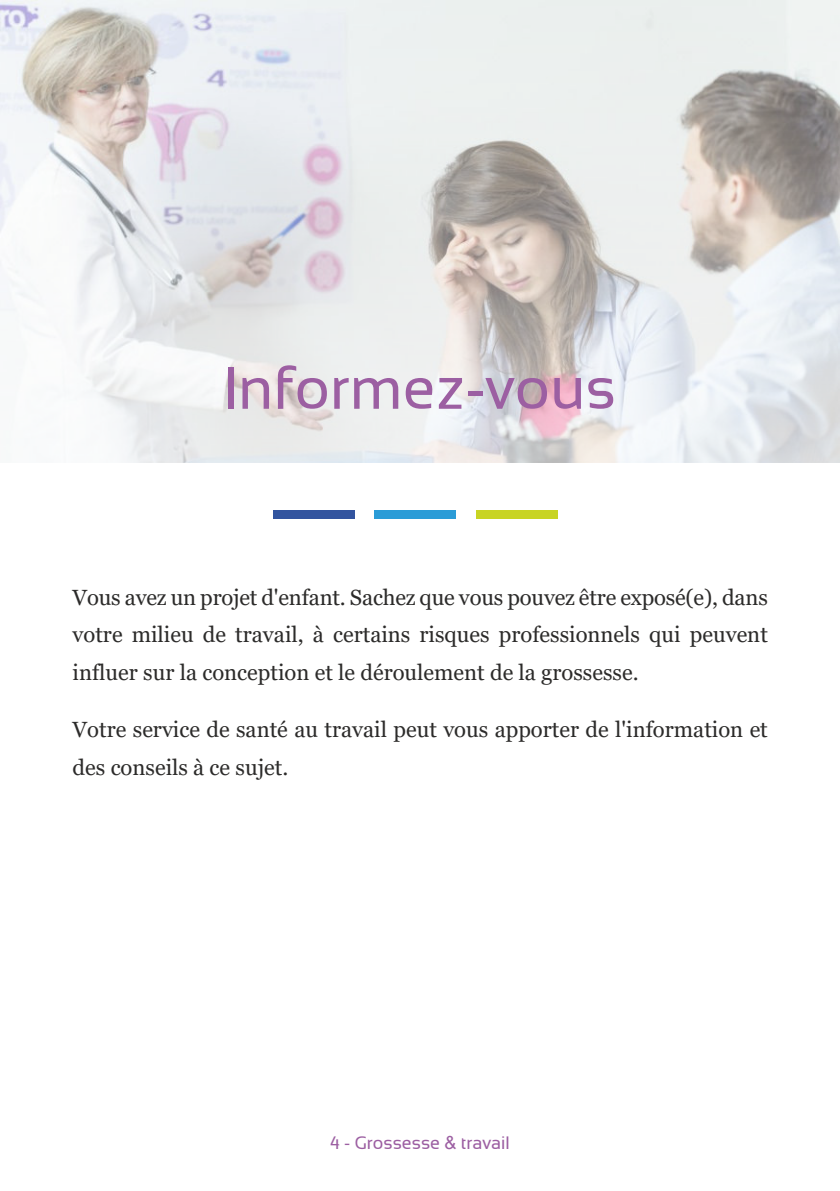
<style>
.page{position:relative;width:840px;height:1191px;background:#fff}
.page>*{position:absolute;margin:0;border:0;box-sizing:border-box;transform-origin:0 0}
.t1{font:60px "Sansation";color:#9c5fa2}
.t2{font:22px/37.4px "Georgia";color:#2c2b2a;text-align:justify}
.t3{font:18px "Sansation";color:#9c5fa2}
.s1{font-family:"Arial"}
</style>
<div class="page">
<img style="left:0;top:0;width:839px;height:462px">
<svg style="left:273px;top:510px;width:82px;height:1px"></svg>
<div style="left:273px;top:511px;width:82px;height:8px;background:#32549f"></div>
<div style="left:374px;top:510px;width:82px;height:9px;background:#2b9cd7"></div>
<div style="left:476px;top:510px;width:82px;height:9px;background:#c8d423"></div>
<h1 class="t1" style="left:224px;top:355px;width:393px">Informez-vous</h1>
<p class="t2" style="left:73px;top:580px;width:696px">Vous avez un projet d'enfant. Sachez que vous pouvez être exposé(e), dans votre milieu de travail, à certains risques professionnels qui peuvent influer sur la conception et le déroulement de la grossesse.</p>
<p class="t2" style="left:73px;top:712px;width:696px">Votre service de santé au travail peut vous apporter de l'information et des conseils à ce sujet.</p>
<p class="t3" style="left:330px;top:1133px;width:181px">4 - Grossesse <span class="s1">&amp;</span> travail</p>
</div>
